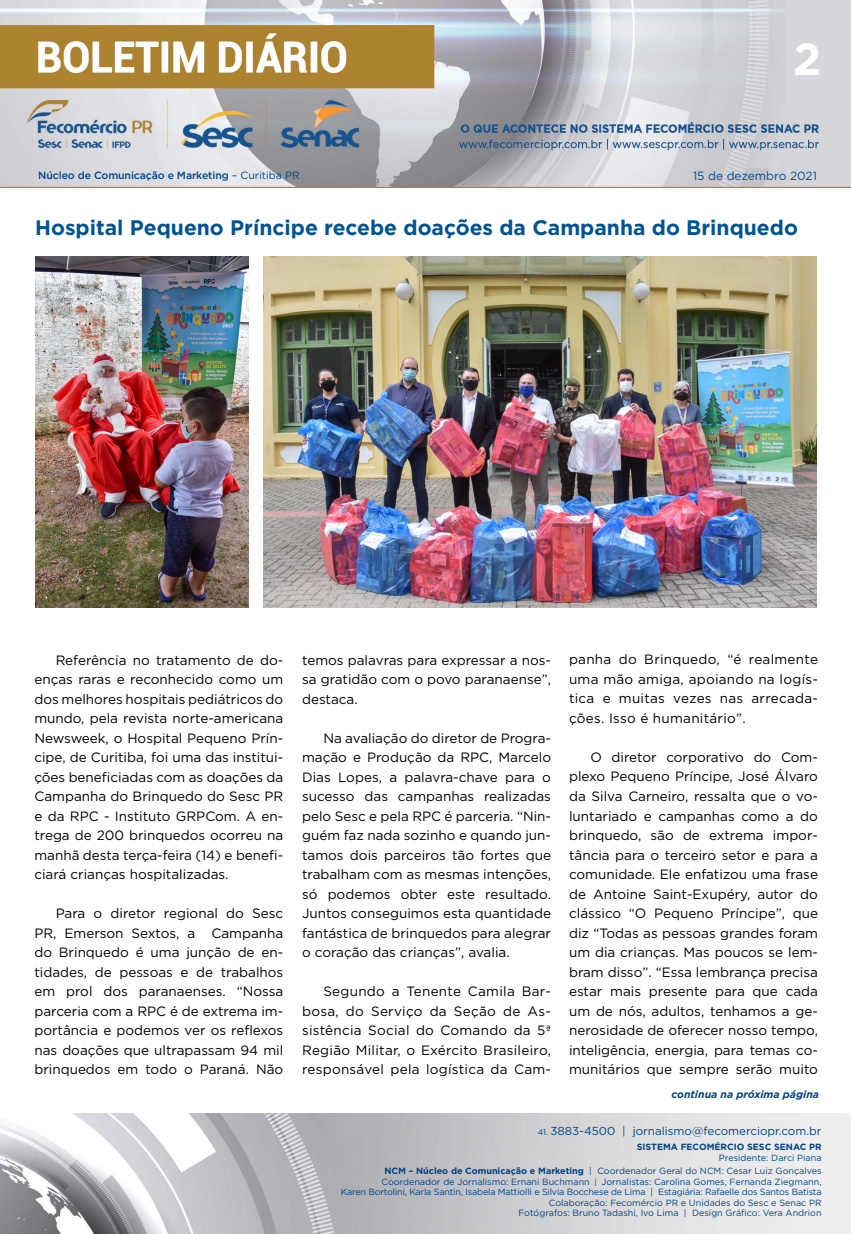
<style>
.page{position:relative;width:851px;height:1234px;background:#fff}
.page>*{position:absolute;margin:0;border:0;box-sizing:border-box;transform-origin:0 0}
.t1{font:700 45px "Gotham";color:#fff}
.t2{font:700 21px "Gotham";color:#005493}
.t3{font:13.5px/19.5px "Gotham";color:#000;text-align:justify}
.t4{font:11.85px "Gotham";color:#004a93}
.t5{font:11.55px "Gotham";color:#004587}
.t6{font:500 10.5px "Gotham";letter-spacing:-.01em;color:#004587}
.t7{font:italic 700 10.5px "Gotham";color:#004587}
.t8{font:9px/10.5px "Gotham";color:#004587;text-align:right}
.t9{font:700 9px "Gotham";color:#004587}
.s1{font-weight:400}
.s2{font-size:8.25px}
.s3{font-weight:700}
.s4{font-size:7.65px}
</style>
<div class="page">
<img style="left:0;top:0;width:850px;height:188px">
<img style="left:0;top:1113px;width:850px;height:120px">
<img style="left:35px;top:256px;width:214px;height:351px">
<img style="left:264px;top:256px;width:552px;height:351px">
<h1 class="t1" style="left:793px;top:29px;width:30px">2</h1>
<p class="t6" style="left:38px;top:168px;width:263px">Núcleo de Comunicação e Marketing <span class="s1">– Curitiba PR</span></p>
<p class="t4" style="left:693px;top:168px;width:125px">15 de dezembro 2021</p>
<h2 class="t2" style="left:35px;top:214px;width:764px">Hospital Pequeno Príncipe recebe doações da Campanha do Brinquedo</h2>
<p class="t3" style="left:34px;top:649px;width:250px;text-indent:21px">Referência no tratamento de do&shy;enças raras e reconhecido como um dos melhores hospitais pediátricos do mundo, pela revista norte-americana Newsweek, o Hospital Pequeno Prín&shy;cipe, de Curitiba, foi uma das institui&shy;ções beneficiadas com as doações da Campanha do Brinquedo do Sesc PR e da RPC - Instituto GRPCom. A en&shy;trega de 200 brinquedos ocorreu na manhã desta terça-feira (14) e benefi&shy;ciará crianças hospitalizadas.</p>
<p class="t3" style="left:34px;top:903px;width:250px;text-indent:21px">Para o diretor regional do Sesc PR, Emerson Sextos, a Campanha do Brinquedo é uma junção de en&shy;tidades, de pessoas e de trabalhos em prol dos paranaenses. “Nossa parceria com a RPC é de extrema im&shy;portância e podemos ver os reflexos nas doações que ultrapassam 94 mil brinquedos em todo o Paraná. Não</p>
<p class="t3" style="left:302px;top:649px;width:250px">temos palavras para expressar a nos&shy;sa gratidão com o povo paranaense”, destaca.</p>
<p class="t3" style="left:302px;top:727px;width:250px;text-indent:21px">Na avaliação do diretor de Progra&shy;mação e Produção da RPC, Marcelo Dias Lopes, a palavra-chave para o sucesso das campanhas realizadas pelo Sesc e pela RPC é parceria. “Nin&shy;guém faz nada sozinho e quando jun&shy;tamos dois parceiros tão fortes que trabalham com as mesmas intenções, só podemos obter este resultado.<br>Juntos conseguimos esta quantidade fantástica de brinquedos para alegrar o coração das crianças”, avalia.</p>
<p class="t3" style="left:302px;top:981px;width:250px;text-indent:21px">Segundo a Tenente Camila Bar&shy;bosa, do Serviço da Seção de As&shy;sistência Social do Comando da 5ª Região Militar, o Exército Brasileiro, responsável pela logística da Cam-</p>
<p class="t3" style="left:569px;top:649px;width:250px">panha do Brinquedo, “é realmente uma mão amiga, apoiando na logís&shy;tica e muitas vezes nas arrecada&shy;ções. Isso é humanitário”.</p>
<p class="t3" style="left:569px;top:747px;width:250px;text-indent:21px">O diretor corporativo do Com&shy;plexo Pequeno Príncipe, José Álvaro da Silva Carneiro, ressalta que o vo&shy;luntariado e campanhas como a do brinquedo, são de extrema impor&shy;tância para o terceiro setor e para a comunidade. Ele enfatizou uma frase de Antoine Saint-Exupéry, autor do clássico “O Pequeno Príncipe”, que diz “Todas as pessoas grandes foram um dia crianças. Mas poucos se lem&shy;bram disso”. “Essa lembrança precisa estar mais presente para que cada um de nós, adultos, tenhamos a ge&shy;nerosidade de oferecer nosso tempo, inteligência, energia, para temas co&shy;munitários que sempre serão muito</p>
<p class="t7" style="left:671px;top:1086px;width:149px">continua na próxima página</p>
<p class="t5" style="left:537px;top:1123px;width:285px"><span class="s2">41.</span> 3883-4500 | jornalismo@fecomerciopr.com.br</p>
<p class="t9" style="left:636px;top:1140px;width:186px">SISTEMA FECOMÉRCIO SESC SENAC PR</p>
<p class="t8" style="left:384px;top:1150px;width:438px;line-height:13.5px">Presidente: Darci Piana<br><span class="s3">NCM – Núcleo de Comunicação e Marketing</span> | Coordenador Geral do NCM: Cesar Luiz Gonçalves</p>
<p class="t8" style="left:341px;top:1175px;width:482px">Coordenador de Jornalismo: Ernani Buchmann <span class="s4">|</span> Jornalistas: Carolina Gomes, Fernanda Ziegmann,<br>Karen Bortolini, Karla Santin, Isabela Mattiolli e Silvia Bocchese de Lima | Estagiária: Rafaelle dos Santos Batista Colaboração: Fecomércio PR e Unidades do Sesc e Senac PR<br>Fotógrafos: Bruno Tadashi, Ivo Lima | Design Gráfico: Vera Andrion</p>
</div>
